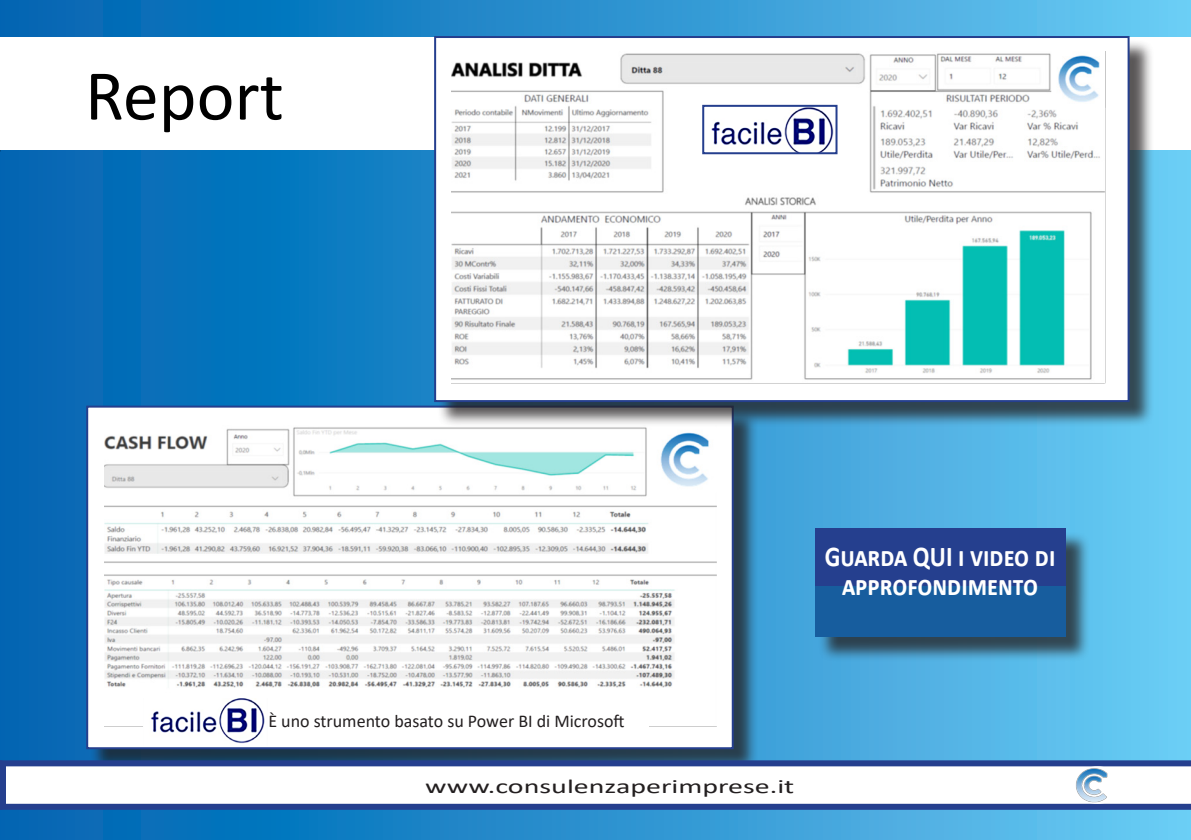
<style>
.page{position:relative;width:1191px;height:840px;background:#fff}
.page>*{position:absolute;margin:0;border:0;box-sizing:border-box;transform-origin:0 0}
.t1{font:72px "Calibri";color:#000}
.t2{font:700 28.8px/28.8px "Calibri";color:#fff;text-align:center;scale:.86 1}
.t3{font:20px "Calibri";color:#231f20;scale:1.5 1}
.t4{font:18px "Calibri";color:#231f20}
</style>
<div class="page">
<div style="left:0;top:0;width:1191px;height:839px;background:linear-gradient(to right,#005faf,#68c9f3)"></div>
<hr style="left:0;top:0;width:1px;height:839px;background:#0164b2">
<div style="left:817px;top:530px;width:273px;height:131px;background:#231f20;opacity:.75"></div>
<div style="left:815px;top:531px;width:250px;height:106px;background:#175d9e"></div>
<div style="left:815px;top:528px;width:250px;height:57px;background:#253f8e"></div>
<div style="left:89px;top:408px;width:669px;height:365px;background:#231f20;opacity:.75"></div>
<div style="left:87px;top:406px;width:645px;height:341px;background:#fff"></div>
<img style="left:104px;top:427px;width:612px;height:261px">
<div style="left:86px;top:405px;width:647px;height:343px;border:2px solid #253f8e"></div>
<img style="left:151px;top:698px;width:114px;height:46px">
<div style="left:0;top:37px;width:1191px;height:113px;background:#fff"></div>
<svg style="left:2px;top:760px;width:1189px;height:49px"></svg>
<div style="left:1071px;top:766px;width:52px;height:37px;background:#fff;border-radius:50%"></div>
<img style="left:1071px;top:766px;width:40px;height:37px">
<div style="left:437px;top:39px;width:717px;height:387px;background:#231f20;opacity:.75"></div>
<div style="left:435px;top:37px;width:693px;height:364px;background:#fff"></div>
<img style="left:451px;top:53px;width:654px;height:327px">
<div style="left:434px;top:36px;width:695px;height:366px;border:2px solid #253f8e"></div>
<img style="left:705px;top:108px;width:129px;height:43px">
<div style="left:702px;top:105px;width:135px;height:49px;border:2px solid #253f8e"></div>
<svg style="left:0;top:760px;width:2px;height:49px"></svg>
<p class="t1" style="left:85px;top:45px;width:200px">Report</p>
<p class="t2" style="left:824px;top:541px;width:270px">Guarda QUI i video di approfondimento</p>
<p class="t4" style="left:268px;top:708px;width:358px">È uno strumento basato su Power BI di Microsoft</p>
<p class="t3" style="left:425px;top:771px;width:247px">www.consulenzaperimprese.it</p>
</div>
